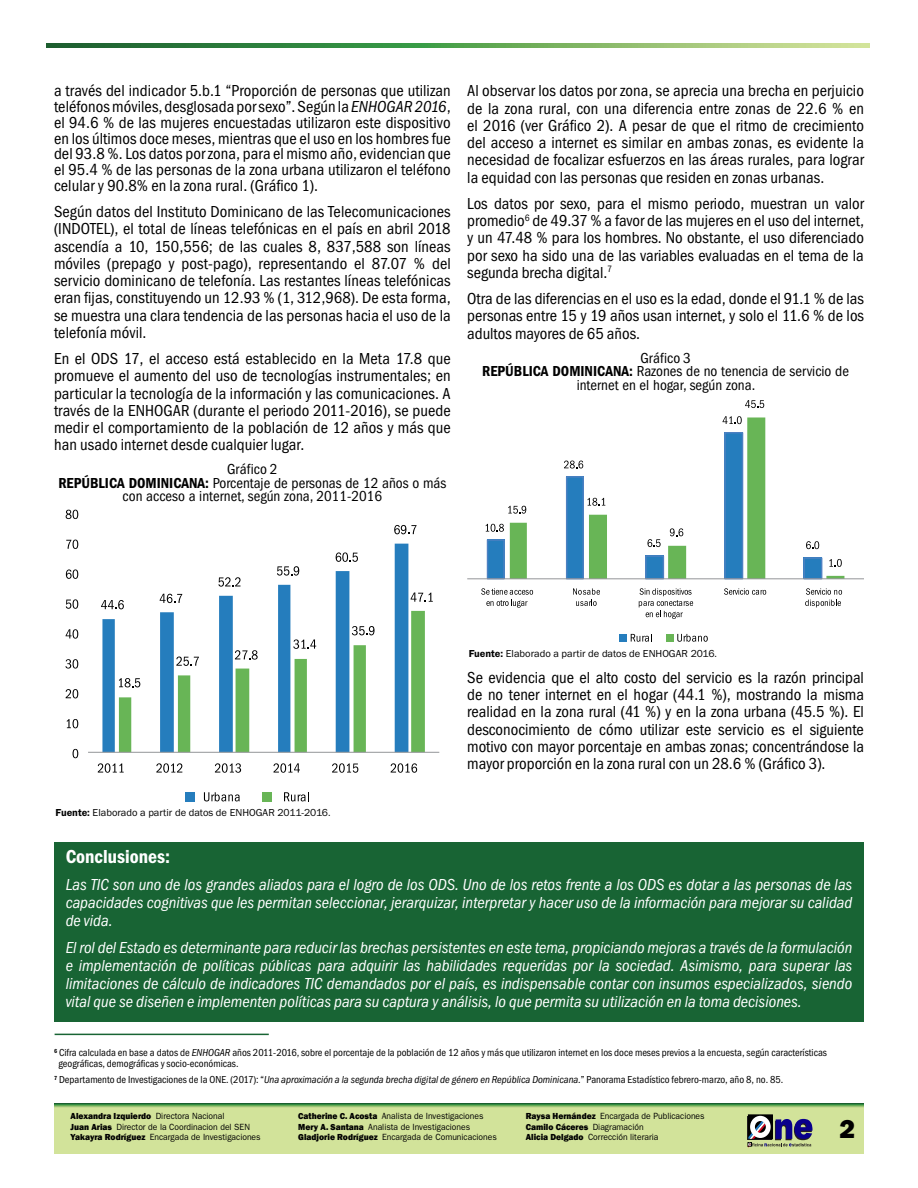
<style>
.page{position:relative;width:918px;height:1188px;background:#fff}
.page>*{position:absolute;margin:0;border:0;box-sizing:border-box;transform-origin:0 0}
.t1{font:800 27px "Franklin Gothic";color:#000}
.t2{font:19.5px "Franklin Got Itc TOT Dem Con";color:#fff}
.t3{font:16.5px/17.2px "Franklin Got Itc TOT Boo Con";letter-spacing:.005em;color:#000;text-align:justify}
.t4{font:16.5px/18px "Franklin Got Itc TOT Boo Con Ita";color:#fff;text-align:justify}
.t5{font:condensed 15px/13.5px "ITC Franklin Gothic Std";color:#000;text-align:center}
.t6{font:15px "Franklin Got Itc TOT Boo Con";letter-spacing:.01em;color:#000}
.t7{font:10.5px/10.5px "Franklin Got Itc TOT Boo Con";color:#000}
.t8{font:10.5px "Franklin Got Itc TOT Boo";color:#000}
.t9{font:9px/10.5px "ITC Franklin Gothic Std";color:#000;scale:.95 1}
.t10{font:800 9px "Franklin Gothic";color:#000;scale:.95 1}
.s1{font-family:"Franklin Got Itc TOT Boo Con Ita"}
.s2{font-family:"ITC Franklin Gothic Std Dm Cd";font-stretch:normal}
.s3{font-family:"Franklin Got Itc TOT Dem"}
.s4{font-family:"Franklin Got Itc TOT Boo Con"}
.s5{font-family:"ITC Franklin Gothic Std";font-weight:400}
.s6{font-family:"Franklin Gothic";font-weight:800}
</style>
<div class="page">
<div style="left:54px;top:1108px;width:809px;height:46px;background:#d2e39a"></div>
<svg style="left:54px;top:1103px;width:810px;height:5px;background:#6aa35b"></svg>
<svg style="left:46px;top:43px;width:824px;height:5px;background:#63a158"></svg>
<div style="left:748px;top:1115px;width:24px;height:24px;border:1px solid #000"></div>
<svg style="left:748px;top:1116px;width:64px;height:31px"></svg>
<svg style="left:278px;top:544px;width:130px;height:49px"></svg>
<hr style="left:88px;top:752px;width:351px;height:1px;background:#939598">
<svg style="left:218px;top:577px;width:23px;height:10px"></svg>
<svg style="left:277px;top:566px;width:22px;height:10px"></svg>
<svg style="left:336px;top:552px;width:22px;height:10px"></svg>
<svg style="left:394px;top:525px;width:23px;height:9px"></svg>
<svg style="left:101px;top:593px;width:332px;height:159px"></svg>
<svg style="left:73px;top:749px;width:5px;height:9px"></svg>
<svg style="left:67px;top:719px;width:11px;height:9px"></svg>
<svg style="left:66px;top:689px;width:12px;height:9px"></svg>
<svg style="left:65px;top:659px;width:13px;height:10px"></svg>
<svg style="left:66px;top:629px;width:12px;height:10px"></svg>
<svg style="left:66px;top:599px;width:12px;height:10px"></svg>
<svg style="left:66px;top:569px;width:12px;height:10px"></svg>
<svg style="left:66px;top:540px;width:12px;height:9px"></svg>
<svg style="left:66px;top:510px;width:12px;height:9px"></svg>
<svg style="left:98px;top:763px;width:26px;height:10px"></svg>
<svg style="left:156px;top:763px;width:26px;height:10px"></svg>
<svg style="left:215px;top:763px;width:26px;height:10px"></svg>
<svg style="left:273px;top:763px;width:27px;height:10px"></svg>
<svg style="left:332px;top:763px;width:26px;height:10px"></svg>
<svg style="left:391px;top:763px;width:26px;height:10px"></svg>
<div style="left:185px;top:792px;width:10px;height:10px;background:#257dbd"></div>
<svg style="left:204px;top:792px;width:36px;height:9px"></svg>
<div style="left:262px;top:792px;width:10px;height:10px;background:#68b556"></div>
<svg style="left:284px;top:792px;width:25px;height:9px"></svg>
<div style="left:487px;top:540px;width:17px;height:39px;background:#257dbd"></div>
<div style="left:487px;top:539px;width:18px;height:40px;border:1px solid #4d81c2"></div>
<svg style="left:510px;top:417px;width:334px;height:161px"></svg>
<hr style="left:467px;top:578px;width:397px;height:1px;background:#939598">
<svg style="left:486px;top:524px;width:18px;height:8px"></svg>
<svg style="left:564px;top:461px;width:19px;height:7px"></svg>
<svg style="left:648px;top:539px;width:13px;height:8px"></svg>
<svg style="left:723px;top:416px;width:19px;height:8px"></svg>
<svg style="left:806px;top:541px;width:13px;height:8px"></svg>
<svg style="left:508px;top:506px;width:18px;height:8px"></svg>
<svg style="left:588px;top:498px;width:17px;height:8px"></svg>
<svg style="left:670px;top:528px;width:13px;height:8px"></svg>
<svg style="left:745px;top:400px;width:19px;height:8px"></svg>
<svg style="left:829px;top:559px;width:13px;height:8px"></svg>
<svg style="left:481px;top:588px;width:52px;height:20px"></svg>
<svg style="left:573px;top:588px;width:27px;height:18px"></svg>
<svg style="left:639px;top:588px;width:54px;height:31px"></svg>
<svg style="left:724px;top:588px;width:42px;height:7px"></svg>
<svg style="left:805px;top:588px;width:37px;height:19px"></svg>
<div style="left:620px;top:635px;width:7px;height:7px;background:#257dbd"></div>
<svg style="left:631px;top:634px;width:21px;height:8px"></svg>
<div style="left:666px;top:634px;width:7px;height:7px;background:#68b556"></div>
<svg style="left:677px;top:634px;width:31px;height:8px"></svg>
<div style="left:54px;top:842px;width:810px;height:180px;background:#186434"></div>
<hr style="left:55px;top:1034px;width:214px;height:1px;background:#186434">
<p class="t3" style="left:54px;top:83px;width:398px;line-height:15.8px">a través del indicador 5.b.1 “Proporción de personas que utilizan teléfonos móviles, desglosada por sexo”. Según la <span class="s1">ENHOGAR 2016</span>, el 94.6 % de las mujeres encuestadas utilizaron este dispositivo en los últimos doce meses, mientras que el uso en los hombres fue del 93.8 %. Los datos por zona, para el mismo año, evidencian que el 95.4 % de las personas de la zona urbana utilizaron el teléfono celular y 90.8% en la zona rural. (Gráfico 1).</p>
<p class="t3" style="left:54px;top:203px;width:398px">Según datos del Instituto Dominicano de las Telecomunicaciones (INDOTEL), el total de líneas telefónicas en el país en abril 2018 ascendía a 10, 150,556; de las cuales 8, 837,588 son líneas móviles (prepago y post-pago), representando el 87.07 % del servicio dominicano de telefonía. Las restantes líneas telefónicas eran fijas, constituyendo un 12.93 % (1, 312,968). De esta forma, se muestra una clara tendencia de las personas hacia el uso de la telefonía móvil.</p>
<p class="t3" style="left:54px;top:350px;width:398px">En el ODS 17, el acceso está establecido en la Meta 17.8 que promueve el aumento del uso de tecnologías instrumentales; en particular la tecnología de la información y las comunicaciones. A través de la ENHOGAR (durante el periodo 2011-2016), se puede medir el comportamiento de la población de 12 años y más que han usado internet desde cualquier lugar.</p>
<p class="t6" style="left:227px;top:461px;width:52px">Gráfico 2</p>
<p class="t5" style="left:58px;top:476px;width:389px"><span class="s2">REPÚBLICA DOMINICANA:</span> Porcentaje de personas de 12 años o más con acceso a internet, según zona, 2011-2016</p>
<p class="t3" style="left:467px;top:82px;width:398px">Al observar los datos por zona, se aprecia una brecha en perjuicio de la zona rural, con una diferencia entre zonas de 22.6 % en el 2016 (ver Gráfico 2). A pesar de que el ritmo de crecimiento del acceso a internet es similar en ambas zonas, es evidente la necesidad de focalizar esfuerzos en las áreas rurales, para lograr la equidad con las personas que residen en zonas urbanas.</p>
<p class="t3" style="left:467px;top:195px;width:398px">Los datos por sexo, para el mismo periodo, muestran un valor promedio<sup>6</sup> de 49.37 % a favor de las mujeres en el uso del internet, y un 47.48 % para los hombres. No obstante, el uso diferenciado por sexo ha sido una de las variables evaluadas en el tema de la segunda brecha digital.<sup>7</sup></p>
<p class="t3" style="left:467px;top:290px;width:398px">Otra de las diferencias en el uso es la edad, donde el 91.1 % de las personas entre 15 y 19 años usan internet, y solo el 11.6 % de los adultos mayores de 65 años.</p>
<p class="t6" style="left:640px;top:349px;width:52px">Gráfico 3</p>
<p class="t5" style="left:482px;top:365px;width:368px"><span class="s2">REPÚBLICA DOMINICANA:</span> Razones de no tenencia de servicio de internet en el hogar, según zona.</p>
<p class="t8" style="left:56px;top:807px;width:277px"><span class="s3">Fuente:</span> Elaborado a partir de datos de ENHOGAR 2011-2016<span class="s4">.</span></p>
<p class="t8" style="left:469px;top:647px;width:250px"><span class="s3">Fuente:</span> Elaborado a partir de datos de ENHOGAR 2016<span class="s4">.</span></p>
<p class="t3" style="left:467px;top:669px;width:398px">Se evidencia que el alto costo del servicio es la razón principal de no tener internet en el hogar (44.1 %), mostrando la misma realidad en la zona rural (41 %) y en la zona urbana (45.5 %). El desconocimiento de cómo utilizar este servicio es el siguiente motivo con mayor porcentaje en ambas zonas; concentrándose la mayor proporción en la zona rural con un 28.6 % (Gráfico 3).</p>
<p class="t2" style="left:66px;top:846px;width:106px">Conclusiones:</p>
<p class="t4" style="left:66px;top:876px;width:788px">Las TIC son uno de los grandes aliados para el logro de los ODS. Uno de los retos frente a los ODS es dotar a las personas de las capacidades cognitivas que les permitan seleccionar, jerarquizar, interpretar y hacer uso de la información para mejorar su calidad de vida.</p>
<p class="t4" style="left:66px;top:939px;width:788px">El rol del Estado es determinante para reducir las brechas persistentes en este tema, propiciando mejoras a través de la formulación e implementación de políticas públicas para adquirir las habilidades requeridas por la sociedad. Asimismo, para superar las limitaciones de cálculo de indicadores TIC demandados por el país, es indispensable contar con insumos especializados, siendo vital que se diseñen e implementen políticas para su captura y análisis, lo que permita su utilización en la toma decisiones.</p>
<p class="t7" style="left:58px;top:1048px;width:770px;text-indent:-4px"><sup>6</sup> Cifra calculada en base a datos de <span class="s1">ENHOGAR</span> años 2011-2016, sobre el porcentaje de la población de 12 años y más que utilizaron internet en los doce meses previos a la encuesta, según características geográficas, demográficas y socio-económicas.</p>
<p class="t7" style="left:54px;top:1075px;width:731px"><sup>7</sup> Departamento de Investigaciones de la ONE. (2017): “<span class="s1">Una aproximación a la segunda brecha digital de género en República Dominicana.</span>” Panorama Estadístico febrero-marzo, año 8, no. 85.</p>
<p class="t10" style="left:71px;top:1110px;width:163px">Alexandra Izquierdo <span class="s5">Directora Nacional</span></p>
<p class="t9" style="left:71px;top:1121px;width:202px"><span class="s6">Juan Arias</span> Director de la Coordinacion del SEN<br><span class="s6">Yakayra Rodríguez</span> Encargada de Investigaciones</p>
<p class="t9" style="left:298px;top:1111px;width:211px"><span class="s6">Catherine C. Acosta</span> Analista de Investigaciones<br><span class="s6">Mery A. Santana</span> Analista de Investigaciones<br><span class="s6">Gladjorie Rodríguez</span> Encargada de Comunicaciones</p>
<p class="t9" style="left:526px;top:1111px;width:190px"><span class="s6">Raysa Hernández</span> Encargada de Publicaciones</p>
<p class="t10" style="left:526px;top:1121px;width:126px">Camilo Cáceres <span class="s5">Diagramación</span></p>
<p class="t9" style="left:526px;top:1132px;width:141px"><span class="s6">Alicia Delgado</span> Corrección literaria</p>
<h1 class="t1" style="left:840px;top:1112px;width:17px">2</h1>
</div>
